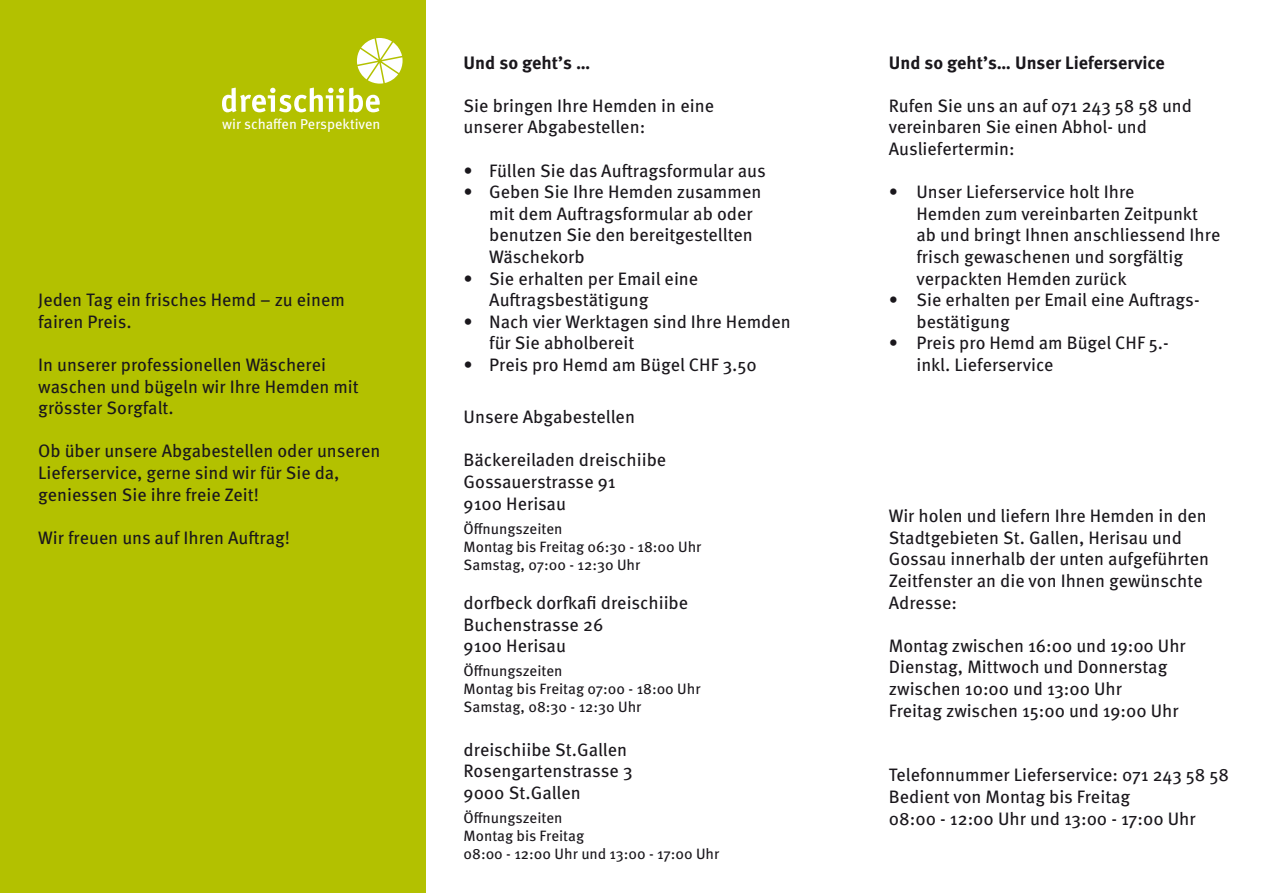
<style>
.page{position:relative;width:1263px;height:893px;background:#fff}
.page>*{position:absolute;margin:0;border:0;box-sizing:border-box;transform-origin:0 0}
.t1{font:18px/21.6px "Meta OT";color:#1a171c}
.t2{font:700 18px "Meta OT";color:#1a171c}
.t3{font:15px/18px "Meta OT";color:#1a171c}
.t4{font:14.25px "Meta OT";color:#fff}
</style>
<div class="page">
<div style="left:0;top:0;width:425px;height:893px;background:#b3c100"></div>
<svg style="left:222px;top:38px;width:181px;height:74px"></svg>
<p class="t4" style="left:222px;top:116px;width:160px">wir schaffen Perspektiven</p>
<p class="t1" style="left:38px;top:290px;width:308px">Jeden Tag ein frisches Hemd – zu einem fairen Preis.</p>
<p class="t1" style="left:38px;top:354px;width:322px">In unserer professionellen Wäscherei waschen und bügeln wir Ihre Hemden mit grösster Sorgfalt.</p>
<p class="t1" style="left:38px;top:441px;width:343px">Ob über unsere Abgabestellen oder unseren<br>Lieferservice, gerne sind wir für Sie da, geniessen Sie ihre freie Zeit!</p>
<p class="t1" style="left:38px;top:527px;width:253px">Wir freuen uns auf Ihren Auftrag!</p>
<p class="t2" style="left:464px;top:52px;width:128px">Und so geht’s …</p>
<p class="t1" style="left:464px;top:95px;width:252px">Sie bringen Ihre Hemden in eine unserer Abgabestellen:</p>
<p class="t1" style="left:464px;top:160px;width:304px">• Füllen Sie das Auftragsformular aus</p>
<p class="t1" style="left:489px;top:182px;width:274px;text-indent:-26px">• Geben Sie Ihre Hemden zusammen mit dem Auftragsformular ab oder benutzen Sie den bereitgestellten<br>Wäschekorb</p>
<p class="t1" style="left:489px;top:268px;width:211px;text-indent:-26px">• Sie erhalten per Email eine<br>Auftragsbestätigung</p>
<p class="t1" style="left:489px;top:311px;width:303px;text-indent:-26px">• Nach vier Werktagen sind Ihre Hemden für Sie abholbereit</p>
<p class="t1" style="left:464px;top:354px;width:295px">• Preis pro Hemd am Bügel CHF 3.50</p>
<p class="t1" style="left:464px;top:407px;width:173px">Unsere Abgabestellen</p>
<p class="t1" style="left:464px;top:450px;width:204px">Bäckereiladen dreischiibe<br>Gossauerstrasse 91<br>9100 Herisau</p>
<p class="t3" style="left:464px;top:520px;width:239px">Öffnungszeiten<br>Montag bis Freitag 06:30 - 18:00 Uhr<br>Samstag, 07:00 - 12:30 Uhr</p>
<p class="t1" style="left:464px;top:593px;width:226px">dorfbeck dorfkafi dreischiibe<br>Buchenstrasse 26<br>9100 Herisau</p>
<p class="t3" style="left:464px;top:663px;width:239px">Öffnungszeiten<br>Montag bis Freitag 07:00 - 18:00 Uhr<br>Samstag, 08:30 - 12:30 Uhr</p>
<p class="t1" style="left:464px;top:739px;width:170px">dreischiibe St.Gallen<br>Rosengartenstrasse 3<br>9000 St.Gallen</p>
<p class="t3" style="left:464px;top:809px;width:257px">Öffnungszeiten<br>Montag bis Freitag<br>08:00 - 12:00 Uhr und 13:00 - 17:00 Uhr</p>
<p class="t2" style="left:889px;top:52px;width:278px">Und so geht’s… Unser Lieferservice</p>
<p class="t1" style="left:889px;top:95px;width:305px">Rufen Sie uns an auf 071 243 58 58 und vereinbaren Sie einen Abhol- und<br>Ausliefertermin:</p>
<p class="t1" style="left:916px;top:182px;width:305px;text-indent:-28px">• Unser Lieferservice holt Ihre<br>Hemden zum vereinbarten Zeitpunkt ab und bringt Ihnen anschliessend Ihre frisch gewaschenen und sorgfältig verpackten Hemden zurück</p>
<p class="t1" style="left:916px;top:290px;width:285px;text-indent:-28px">• Sie erhalten per Email eine Auftrags&shy;bestätigung</p>
<p class="t1" style="left:916px;top:333px;width:254px;text-indent:-28px">• Preis pro Hemd am Bügel CHF 5.- inkl. Lieferservice</p>
<p class="t1" style="left:889px;top:506px;width:322px">Wir holen und liefern Ihre Hemden in den Stadtgebieten St. Gallen, Herisau und Gossau innerhalb der unten aufgeführten Zeitfenster an die von Ihnen gewünschte Adresse:</p>
<p class="t1" style="left:889px;top:635px;width:298px">Montag zwischen 16:00 und 19:00 Uhr Dienstag, Mittwoch und Donnerstag zwischen 10:00 und 13:00 Uhr<br>Freitag zwischen 15:00 und 19:00 Uhr</p>
<p class="t1" style="left:889px;top:765px;width:342px">Telefonnummer Lieferservice: 071 243 58 58<br>Bedient von Montag bis Freitag<br>08:00 - 12:00 Uhr und 13:00 - 17:00 Uhr</p>
</div>
